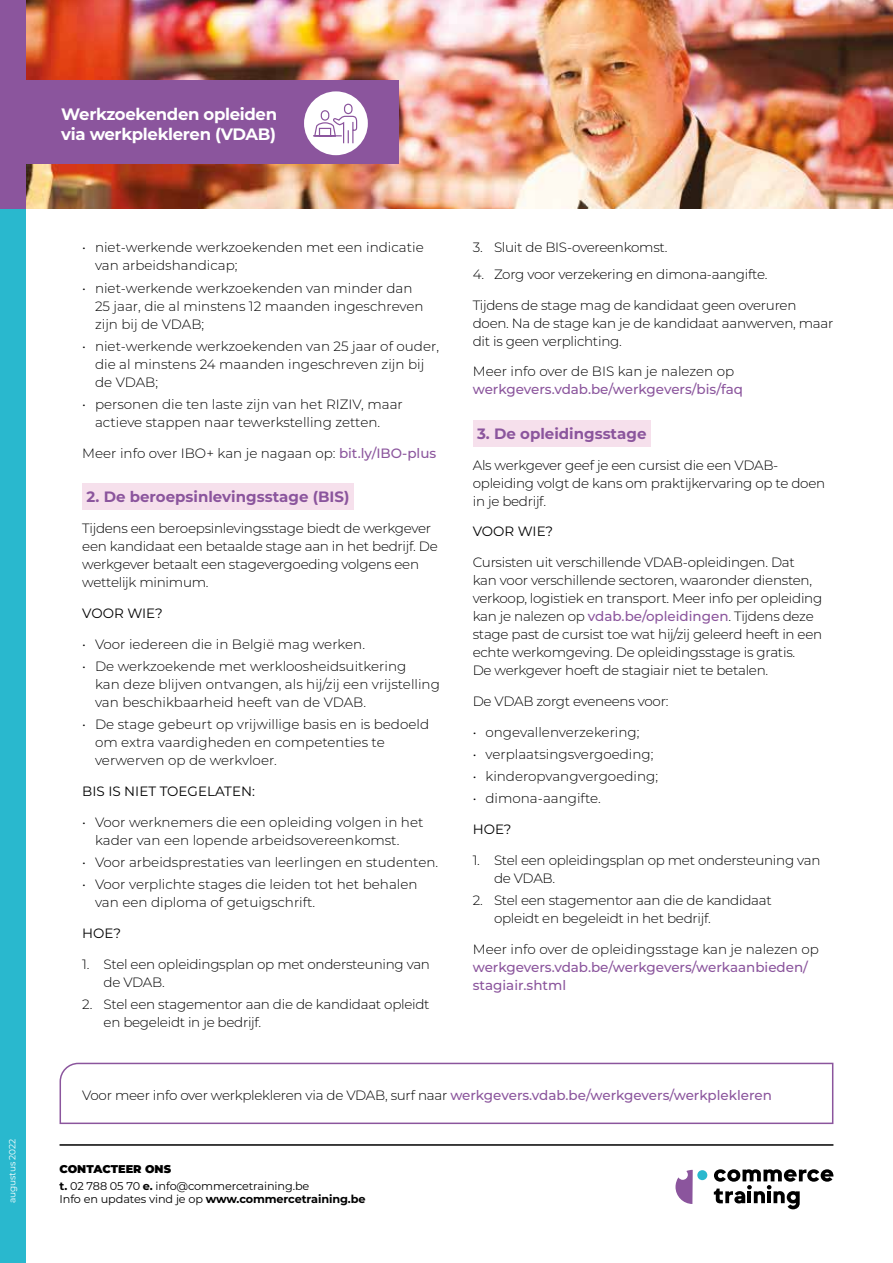
<style>
.page{position:relative;width:893px;height:1263px;background:#fff}
.page>*{position:absolute;margin:0;border:0;box-sizing:border-box;transform-origin:0 0}
.t1{font:700 16.5px/19.8px "Montserrat";letter-spacing:-.02em;color:#fff}
.t2{font:700 15px "Montserrat";color:#8b559d}
.t3{font:300 13.5px/18px "Montserrat";letter-spacing:-.02em;color:#000}
.t4{font:300 13.5px/18px "Montserrat";color:#000}
.t5{font:500 13.5px/18px "Montserrat";color:#8b559d}
.t6{font:13.5px "Montserrat";color:#000}
.t7{font:11.25px/16.2px "Montserrat";letter-spacing:-.01em;color:#000}
.t8{font:700 11.25px "Montserrat";letter-spacing:-.01em;color:#000}
.t9{font:9px "Montserrat";letter-spacing:-.01em;color:#fff}
.s1{font-weight:500;color:#8b559d}
.s2{font-weight:900}
.s3{font-weight:700}
.s4{font-weight:400}
</style>
<div class="page">
<img style="left:26px;top:0;width:867px;height:208px">
<div style="left:82px;top:483px;width:272px;height:27px;background:#f6e0ec"></div>
<div style="left:473px;top:420px;width:178px;height:27px;background:#f6e0ec"></div>
<div style="left:0;top:207px;width:25px;height:1056px;background:#29b8ce"></div>
<div style="left:0;top:0;width:26px;height:208px;background:#8b559d"></div>
<div style="left:25px;top:81px;width:374px;height:83px;background:#8b559d"></div>
<svg style="left:59px;top:1062px;width:775px;height:63px"></svg>
<hr style="left:60px;top:1144px;width:773px;height:2px;background:#000">
<svg style="left:675px;top:1170px;width:18px;height:34px"></svg>
<div style="left:697px;top:1170px;width:10px;height:10px;background:#29b8ce;border-radius:50%"></div>
<svg style="left:714px;top:1169px;width:120px;height:40px"></svg>
<div style="left:304px;top:91px;width:64px;height:64px;background:#fff;border-radius:50%"></div>
<svg style="left:313px;top:103px;width:45px;height:41px"></svg>
<p class="t9" style="left:6px;top:1203px;width:66px;rotate:-90deg">augustus 2022</p>
<p class="t1" style="left:61px;top:104px;width:217px">Werkzoekenden opleiden via werkplekleren (VDAB)</p>
<p class="t4" style="left:95px;top:238px;width:330px;text-indent:-13px">• niet-werkende werkzoekenden met een indicatie van arbeidshandicap;</p>
<p class="t4" style="left:95px;top:278px;width:330px;text-indent:-13px">• niet-werkende werkzoekenden van minder dan<br>25 jaar, die al minstens 12 maanden ingeschreven zijn bij de VDAB;</p>
<p class="t4" style="left:95px;top:337px;width:345px;text-indent:-13px">• niet-werkende werkzoekenden van 25 jaar of ouder, die al minstens 24 maanden ingeschreven zijn bij de VDAB;</p>
<p class="t4" style="left:95px;top:395px;width:309px;text-indent:-13px">• personen die ten laste zijn van het RIZIV, maar actieve stappen naar tewerkstelling zetten.</p>
<p class="t4" style="left:82px;top:443px;width:355px">Meer info over IBO+ kan je nagaan op: <span class="s1">bit.ly/IBO-plus</span></p>
<p class="t2" style="left:87px;top:486px;width:264px">2. De beroepsinlevingsstage (BIS)</p>
<p class="t3" style="left:82px;top:519px;width:357px">Tijdens een beroepsinlevingsstage biedt de werkgever een kandidaat een betaalde stage aan in het bedrijf. De werkgever betaalt een stagevergoeding volgens een wettelijk minimum.</p>
<p class="t6" style="left:82px;top:604px;width:82px">VOOR WIE?</p>
<p class="t4" style="left:82px;top:634px;width:284px">• Voor iedereen die in België mag werken.</p>
<p class="t4" style="left:95px;top:657px;width:346px;text-indent:-13px">• De werkzoekende met werkloosheidsuitkering<br>kan deze blijven ontvangen, als hij/zij een vrijstelling van beschikbaarheid heeft van de VDAB.</p>
<p class="t4" style="left:95px;top:715px;width:336px;text-indent:-13px">• De stage gebeurt op vrijwillige basis en is bedoeld om extra vaardigheden en competenties te verwerven op de werkvloer.</p>
<p class="t6" style="left:82px;top:782px;width:174px">BIS IS NIET TOEGELATEN:</p>
<p class="t4" style="left:95px;top:812px;width:330px;text-indent:-13px">• Voor werknemers die een opleiding volgen in het kader van een lopende arbeidsovereenkomst.</p>
<p class="t4" style="left:82px;top:853px;width:357px">• Voor arbeidsprestaties van leerlingen en studenten.</p>
<p class="t4" style="left:95px;top:875px;width:324px;text-indent:-13px">• Voor verplichte stages die leiden tot het behalen van een diploma of getuigschrift.</p>
<p class="t6" style="left:82px;top:924px;width:40px">HOE?</p>
<p class="t3" style="left:104px;top:954px;width:328px;text-indent:-21px">1. Stel een opleidingsplan op met ondersteuning van de VDAB.</p>
<p class="t3" style="left:104px;top:995px;width:328px;text-indent:-21px">2. Stel een stagementor aan die de kandidaat opleidt en begeleidt in je bedrijf.</p>
<p class="t3" style="left:473px;top:238px;width:196px">3. Sluit de BIS-overeenkomst.</p>
<p class="t3" style="left:473px;top:265px;width:296px">4. Zorg voor verzekering en dimona-aangifte.</p>
<p class="t3" style="left:473px;top:295px;width:362px">Tijdens de stage mag de kandidaat geen overuren doen. Na de stage kan je de kandidaat aanwerven, maar dit is geen verplichting.</p>
<p class="t4" style="left:473px;top:362px;width:263px">Meer info over de BIS kan je nalezen op</p>
<p class="t5" style="left:473px;top:380px;width:272px">werkgevers.vdab.be/werkgevers/bis/faq</p>
<p class="t2" style="left:477px;top:423px;width:171px">3. De opleidingsstage</p>
<p class="t3" style="left:473px;top:455px;width:354px">Als werkgever geef je een cursist die een VDAB&shy;opleiding volgt de kans om praktijkervaring op te doen in je bedrijf.</p>
<p class="t6" style="left:473px;top:522px;width:82px">VOOR WIE?</p>
<p class="t3" style="left:473px;top:553px;width:351px">Cursisten uit verschillende VDAB-opleidingen. Dat kan voor verschillende sectoren, waaronder diensten, verkoop, logistiek en transport. Meer info per opleiding kan je nalezen op <span class="s1">vdab.be/opleidingen</span>. Tijdens deze stage past de cursist toe wat hij/zij geleerd heeft in een echte werkomgeving. De opleidingsstage is gratis.<br>De werkgever hoeft de stagiair niet te betalen.</p>
<p class="t3" style="left:473px;top:692px;width:197px">De VDAB zorgt eveneens voor:</p>
<p class="t4" style="left:473px;top:722px;width:168px">• ongevallenverzekering;</p>
<p class="t4" style="left:473px;top:745px;width:182px">• verplaatsingsvergoeding;</p>
<p class="t4" style="left:473px;top:767px;width:187px">• kinderopvangvergoeding;</p>
<p class="t4" style="left:473px;top:789px;width:130px">• dimona-aangifte.</p>
<p class="t6" style="left:473px;top:820px;width:40px">HOE?</p>
<p class="t3" style="left:494px;top:851px;width:328px;text-indent:-21px">1. Stel een opleidingsplan op met ondersteuning van de VDAB.</p>
<p class="t3" style="left:494px;top:891px;width:279px;text-indent:-21px">2. Stel een stagementor aan die de kandidaat opleidt en begeleidt in het bedrijf.</p>
<p class="t4" style="left:473px;top:940px;width:348px">Meer info over de opleidingsstage kan je nalezen op</p>
<p class="t5" style="left:473px;top:957px;width:337px">werkgevers.vdab.be/werkgevers/werkaanbieden/ stagiair.shtml</p>
<p class="t3" style="left:82px;top:1086px;width:691px">Voor meer info over werkplekleren via de VDAB, surf naar <span class="s1">werkgevers.vdab.be/werkgevers/werkplekleren</span></p>
<p class="t7" style="left:60px;top:1161px;width:251px"><span class="s2">CONTACTEER ONS<br></span><span class="s3">t.</span> 02 788 05 70 <span class="s3">e.</span> info@commercetraining.be</p>
<p class="t8" style="left:60px;top:1191px;width:307px"><span class="s4">Info en updates vind je op</span> www.commercetraining.be</p>
</div>
